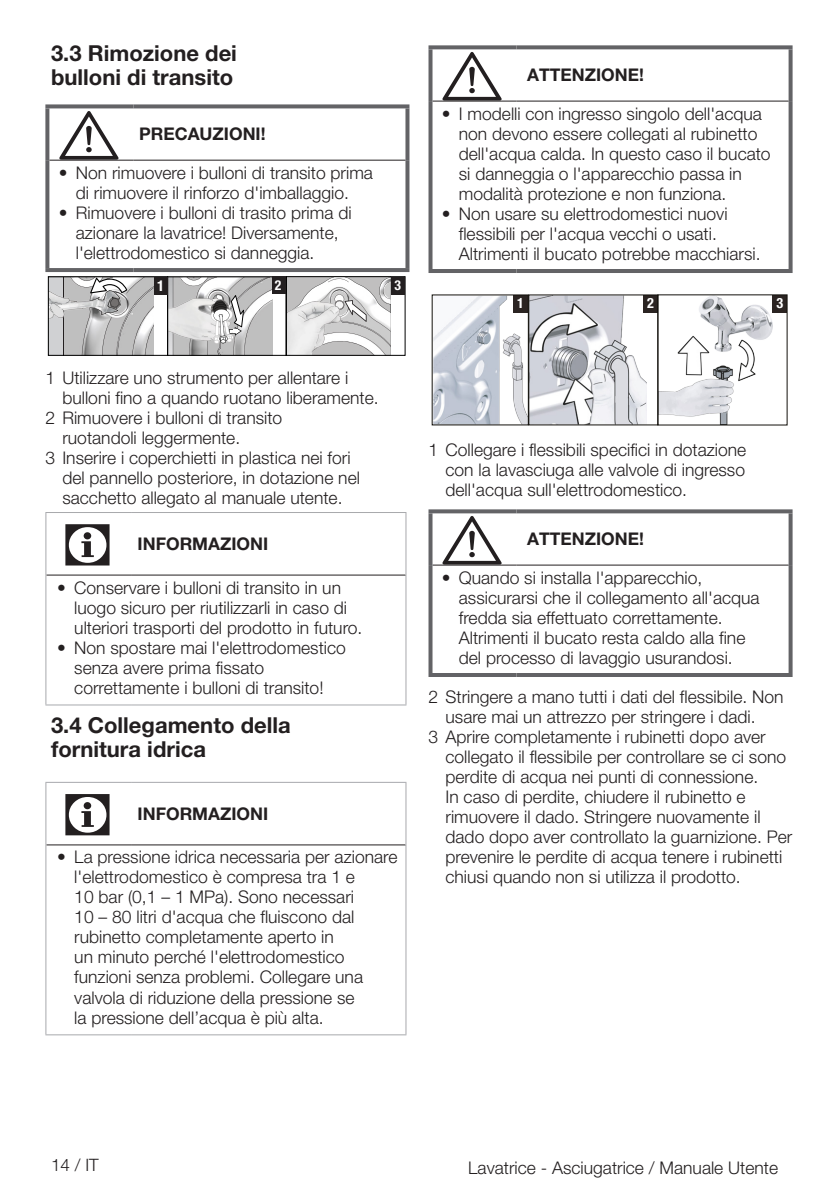
<style>
.page{position:relative;width:840px;height:1191px;background:#fff}
.page>*{position:absolute;margin:0;border:0;box-sizing:border-box;transform-origin:0 0}
.t1{font:60.8px "ZIWARNUN";color:#231f20;scale:1.05 1}
.Konu_Baslik_ic{font:700 22px/24px "Helvetica Neue LT Pro";color:#231f20}
.Girintili_Yazi{font:300 17.4px/20px "Helvetica Neue LT Pro";color:#231f20}
.TEHLİKE{font:700 17.4px "Helvetica Neue LT Pro";color:#231f20}
.t2{font:300 17.2px "Helvetica Neue LT Pro";color:#231f20}
.t3{font:700 condensed 15px "Helvetica Neue LT Pro";color:#fff}
.t4{font:700 condensed 14.2px "Helvetica Neue LT Pro";color:#fff}
.t5{font:700 condensed 13.6px "Helvetica Neue LT Pro";color:#fff}
</style>
<div class="page">
<svg style="left:405px;top:160px;width:4px;height:108px"></svg>
<hr style="left:49px;top:160px;width:84px;height:1px;background:#231f20">
<hr style="left:133px;top:160px;width:272px;height:1px;background:#231f20">
<svg style="left:45px;top:104px;width:88px;height:4px"></svg>
<svg style="left:45px;top:108px;width:4px;height:52px"></svg>
<svg style="left:133px;top:104px;width:276px;height:4px"></svg>
<svg style="left:405px;top:108px;width:4px;height:52px"></svg>
<svg style="left:45px;top:160px;width:4px;height:108px"></svg>
<hr style="left:45px;top:268px;width:88px;height:4px;background:#636366">
<hr style="left:133px;top:268px;width:276px;height:4px;background:#636366">
<svg style="left:50px;top:278px;width:104px;height:76px;background:#bfbfc0"></svg>
<svg style="left:169px;top:278px;width:103px;height:76px;background:#c8c7c7"></svg>
<svg style="left:287px;top:278px;width:103px;height:76px"></svg>
<hr style="left:390px;top:277px;width:1px;height:78px;background:#010101">
<div style="left:285px;top:276px;width:120px;height:80px;border:1px solid #000"></div>
<div style="left:167px;top:276px;width:120px;height:80px;border:1px solid #000"></div>
<div style="left:48px;top:276px;width:120px;height:80px;border:1px solid #000"></div>
<div style="left:390px;top:277px;width:14px;height:17px;background:#231f20"></div>
<div style="left:272px;top:277px;width:14px;height:17px;background:#231f20"></div>
<div style="left:154px;top:277px;width:13px;height:17px;background:#231f20"></div>
<hr style="left:405px;top:575px;width:1px;height:129px;background:#a8a9ad">
<hr style="left:46px;top:574px;width:86px;height:1px;background:#231f20">
<hr style="left:132px;top:574px;width:273px;height:1px;background:#231f20">
<hr style="left:45px;top:512px;width:87px;height:1px;background:#a8a9ad">
<hr style="left:45px;top:513px;width:1px;height:62px;background:#a8a9ad">
<hr style="left:132px;top:512px;width:274px;height:1px;background:#a8a9ad">
<hr style="left:405px;top:513px;width:1px;height:62px;background:#a8a9ad">
<hr style="left:45px;top:575px;width:1px;height:129px;background:#a8a9ad">
<hr style="left:45px;top:704px;width:87px;height:1px;background:#a8a9ad">
<hr style="left:132px;top:704px;width:274px;height:1px;background:#a8a9ad">
<hr style="left:405px;top:845px;width:1px;height:189px;background:#a8a9ad">
<hr style="left:46px;top:844px;width:86px;height:1px;background:#231f20">
<hr style="left:132px;top:844px;width:273px;height:1px;background:#231f20">
<hr style="left:45px;top:782px;width:87px;height:1px;background:#a8a9ad">
<hr style="left:45px;top:783px;width:1px;height:62px;background:#a8a9ad">
<hr style="left:132px;top:782px;width:274px;height:1px;background:#a8a9ad">
<hr style="left:405px;top:783px;width:1px;height:62px;background:#a8a9ad">
<hr style="left:45px;top:845px;width:1px;height:189px;background:#a8a9ad">
<hr style="left:45px;top:1034px;width:87px;height:1px;background:#a8a9ad">
<hr style="left:132px;top:1034px;width:274px;height:1px;background:#a8a9ad">
<svg style="left:788px;top:101px;width:4px;height:168px"></svg>
<hr style="left:432px;top:101px;width:84px;height:1px;background:#231f20">
<hr style="left:516px;top:101px;width:272px;height:1px;background:#231f20">
<svg style="left:428px;top:45px;width:88px;height:4px"></svg>
<svg style="left:428px;top:49px;width:4px;height:52px"></svg>
<svg style="left:516px;top:45px;width:276px;height:4px"></svg>
<svg style="left:788px;top:49px;width:4px;height:52px"></svg>
<svg style="left:428px;top:101px;width:4px;height:168px"></svg>
<hr style="left:428px;top:269px;width:88px;height:4px;background:#636366">
<hr style="left:516px;top:269px;width:276px;height:4px;background:#636366">
<img style="left:659px;top:296px;width:112px;height:127px">
<div style="left:643px;top:295px;width:14px;height:17px;background:#2b2422"></div>
<div style="left:772px;top:295px;width:14px;height:17px;background:#2b2422"></div>
<img style="left:431px;top:296px;width:98px;height:130px">
<img style="left:529px;top:296px;width:116px;height:130px">
<div style="left:528px;top:294px;width:130px;height:131px;border:1px solid #12100b"></div>
<div style="left:657px;top:294px;width:130px;height:131px;border:1px solid #12100b"></div>
<svg style="left:788px;top:565px;width:4px;height:108px"></svg>
<hr style="left:432px;top:564px;width:84px;height:1px;background:#231f20">
<hr style="left:516px;top:564px;width:272px;height:1px;background:#231f20">
<svg style="left:428px;top:509px;width:88px;height:4px"></svg>
<svg style="left:428px;top:513px;width:4px;height:52px"></svg>
<svg style="left:516px;top:509px;width:276px;height:4px"></svg>
<svg style="left:788px;top:513px;width:4px;height:52px"></svg>
<svg style="left:428px;top:565px;width:4px;height:108px"></svg>
<hr style="left:428px;top:673px;width:88px;height:4px;background:#636366">
<hr style="left:516px;top:673px;width:276px;height:4px;background:#636366">
<p class="Konu_Baslik_ic" style="left:51px;top:41px;width:187px">3.3 Rimozione dei bulloni di transito</p>
<p class="t1" style="left:59px;top:103px;width:61px">A</p>
<p class="TEHLİKE" style="left:139px;top:123px;width:128px">PRECAUZIONI!</p>
<p class="Girintili_Yazi" style="left:59px;top:162px;width:315px;text-align:center">• Non rimuovere i bulloni di transito prima di rimuovere il rinforzo d'imballaggio.</p>
<p class="Girintili_Yazi" style="left:76px;top:202px;width:277px;text-indent:-17px">• Rimuovere i bulloni di trasito prima di azionare la lavatrice! Diversamente, l'elettrodomestico si danneggia.</p>
<p class="t3" style="left:157px;top:277px;width:9px">1</p>
<p class="t5" style="left:274px;top:276px;width:8px">2</p>
<p class="t5" style="left:394px;top:277px;width:8px">3</p>
<p class="Girintili_Yazi" style="left:62px;top:367px;width:317px;text-indent:-17px">1 Utilizzare uno strumento per allentare i bulloni fino a quando ruotano liberamente.</p>
<p class="Girintili_Yazi" style="left:62px;top:407px;width:221px;text-indent:-17px">2 Rimuovere i bulloni di transito ruotandoli leggermente.</p>
<p class="Girintili_Yazi" style="left:62px;top:447px;width:299px;text-indent:-17px">3 Inserire i coperchietti in plastica nei fori del pannello posteriore, in dotazione nel sacchetto allegato al manuale utente.</p>
<p class="t1" style="left:62px;top:513px;width:53px">C</p>
<p class="TEHLİKE" style="left:137px;top:533px;width:132px">INFORMAZIONI</p>
<p class="Girintili_Yazi" style="left:74px;top:577px;width:289px;text-indent:-17px">• Conservare i bulloni di transito in un luogo sicuro per riutilizzarli in caso di ulteriori trasporti del prodotto in futuro.</p>
<p class="Girintili_Yazi" style="left:74px;top:637px;width:273px;text-indent:-17px">• Non spostare mai l'elettrodomestico senza avere prima fissato correttamente i bulloni di transito!</p>
<p class="Konu_Baslik_ic" style="left:51px;top:712px;width:241px">3.4 Collegamento della fornitura idrica</p>
<p class="t1" style="left:62px;top:782px;width:53px">C</p>
<p class="TEHLİKE" style="left:137px;top:803px;width:132px">INFORMAZIONI</p>
<p class="Girintili_Yazi" style="left:74px;top:847px;width:324px;text-indent:-17px">• La pressione idrica necessaria per azionare l'elettrodomestico è compresa tra 1 e<br>10 bar (0,1 – 1 MPa). Sono necessari<br>10 – 80 litri d'acqua che fluiscono dal rubinetto completamente aperto in<br>un minuto perché l'elettrodomestico funzioni senza problemi. Collegare una valvola di riduzione della pressione se<br>la pressione dell’acqua è più alta.</p>
<p class="t1" style="left:442px;top:44px;width:61px">A</p>
<p class="TEHLİKE" style="left:526px;top:64px;width:118px">ATTENZIONE!</p>
<p class="Girintili_Yazi" style="left:458px;top:103px;width:313px;text-indent:-17px">• I modelli con ingresso singolo dell'acqua non devono essere collegati al rubinetto dell'acqua calda. In questo caso il bucato si danneggia o l'apparecchio passa in modalità protezione e non funziona.</p>
<p class="Girintili_Yazi" style="left:458px;top:203px;width:303px;text-indent:-17px">• Non usare su elettrodomestici nuovi flessibili per l'acqua vecchi o usati.<br>Altrimenti il bucato potrebbe macchiarsi.</p>
<p class="t4" style="left:516px;top:294px;width:8px">1</p>
<p class="t4" style="left:646px;top:294px;width:8px">2</p>
<p class="t4" style="left:776px;top:294px;width:8px">3</p>
<p class="Girintili_Yazi" style="left:445px;top:439px;width:302px;text-align:justify;text-indent:-17px">1 Collegare i flessibili specifici in dotazione con la lavasciuga alle valvole di ingresso dell'acqua sull'elettrodomestico.</p>
<p class="t1" style="left:442px;top:508px;width:61px">A</p>
<p class="TEHLİKE" style="left:526px;top:528px;width:118px">ATTENZIONE!</p>
<p class="Girintili_Yazi" style="left:458px;top:567px;width:302px;text-indent:-17px">• Quando si installa l'apparecchio, assicurarsi che il collegamento all'acqua fredda sia effettuato correttamente.<br>Altrimenti il bucato resta caldo alla fine del processo di lavaggio usurandosi.</p>
<p class="Girintili_Yazi" style="left:445px;top:686px;width:339px;text-indent:-17px">2 Stringere a mano tutti i dati del flessibile. Non usare mai un attrezzo per stringere i dadi.</p>
<p class="Girintili_Yazi" style="left:445px;top:726px;width:348px;text-indent:-17px">3 Aprire completamente i rubinetti dopo aver collegato il flessibile per controllare se ci sono perdite di acqua nei punti di connessione.<br>In caso di perdite, chiudere il rubinetto e rimuovere il dado. Stringere nuovamente il dado dopo aver controllato la guarnizione. Per prevenire le perdite di acqua tenere i rubinetti chiusi quando non si utilizza il prodotto.</p>
<p class="t2" style="left:51px;top:1154px;width:49px">14 / IT</p>
<p class="Girintili_Yazi" style="left:468px;top:1157px;width:311px">Lavatrice - Asciugatrice / Manuale Utente</p>
</div>
